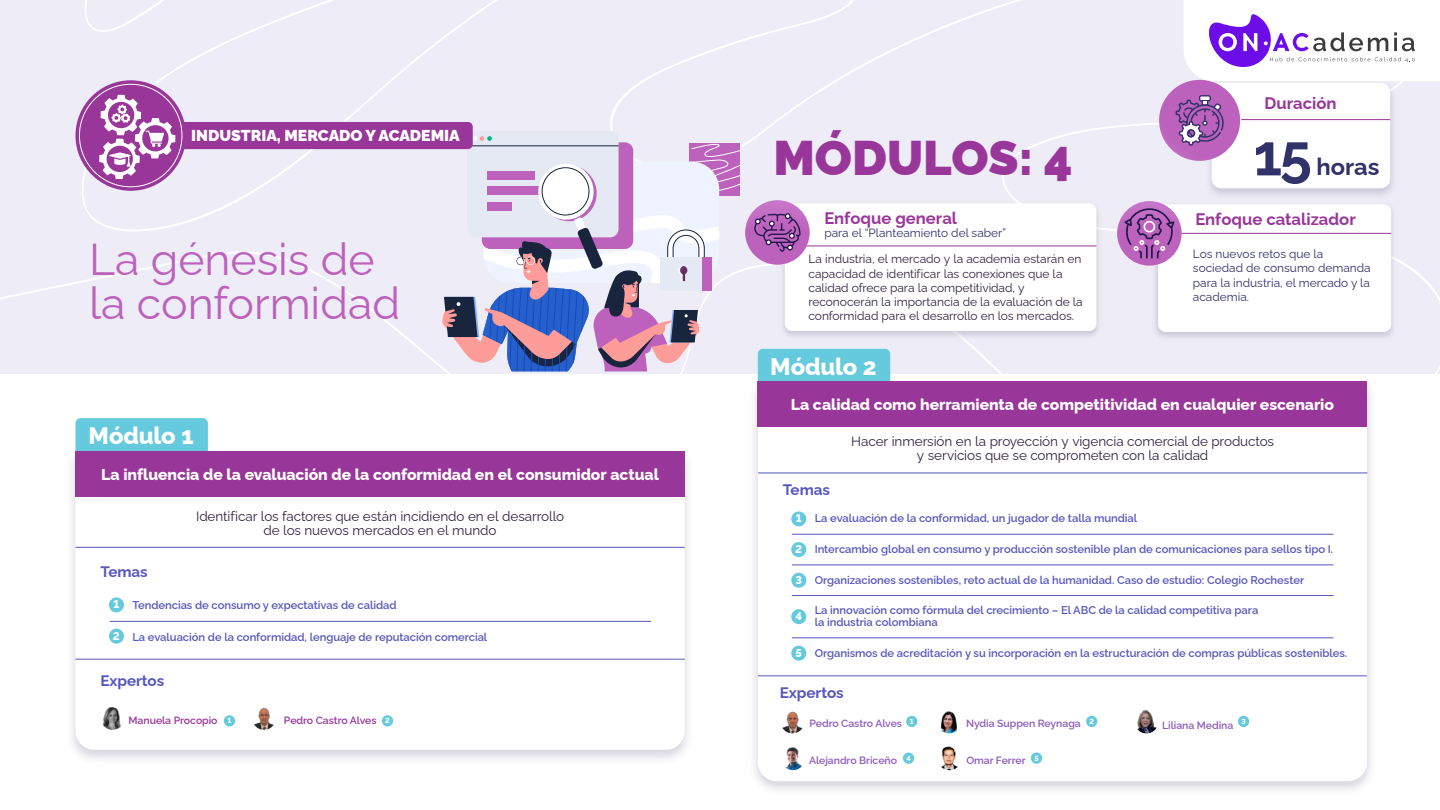
<style>
.page{position:relative;width:1440px;height:810px;background:#fff}
.page>*{position:absolute;margin:0;border:0;box-sizing:border-box;transform-origin:0 0}
.t1{font:700 57.9px "Raleway";color:#32326b}
.t2{font:900 48.75px "Raleway";color:#993699}
.t3{font:44.55px/44.5px "Raleway";color:#bc61bc}
.t4{font:800 23.85px "Raleway";letter-spacing:-.01em;color:#fff}
.t5{font:700 23.7px "Raleway";color:#32326b}
.t6{font:700 16.65px "Raleway";color:#993699}
.t7{font:900 15.83px "Raleway";color:#fff}
.t8{font:800 15.75px "Raleway";letter-spacing:-.005em;color:#fff}
.t9{font:700 15.23px "Raleway";letter-spacing:-.005em;color:#5757bc}
.t10{font:13.5px/14.2px "Raleway";letter-spacing:-.005em;color:#312344;text-align:center}
.t11{font:12px/14.2px "Raleway";letter-spacing:-.005em;color:#312344}
.t12{font:11.93px/14.3px "Raleway";color:#32326b}
.t13{font:600 11.25px/11.7px "Raleway";letter-spacing:-.005em;color:#5757bc}
.t14{font:800 11.25px "Raleway";color:#fff}
.t15{font:600 10.5px "Raleway";letter-spacing:-.005em;color:#8d5aba}
.t16{font:600 10.5px "Raleway";letter-spacing:-.005em;color:#993699}
.t17{font:800 7.5px "Raleway";color:#fff}
.s1{font-weight:800;font-size:7.5px;color:#fff}
.s2{font-weight:800;color:#fff}
</style>
<div class="page">
<div style="left:0;top:0;width:1440px;height:373px;background:#eeedf7"></div>
<div style="left:690px;top:143px;width:50px;height:52px;background:#bc61bc"></div>
<svg style="left:669px;top:144px;width:96px;height:47px"></svg>
<div style="left:483px;top:162px;width:236px;height:121px;background:#eef3ff;border-radius:27px"></div>
<div style="left:482px;top:142px;width:151px;height:107px;background:#bc61bc;border-radius:8px"></div>
<div style="left:467px;top:131px;width:152px;height:106px;background:#e5e9f3;border-radius:8px"></div>
<div style="left:487px;top:186px;width:71px;height:9px;background:#bc61bc"></div>
<div style="left:487px;top:171px;width:48px;height:8px;background:#bc61bc"></div>
<div style="left:487px;top:202px;width:25px;height:8px;background:#bc61bc"></div>
<hr style="left:467px;top:145px;width:152px;height:1px;background:#19243d">
<svg style="left:541px;top:165px;width:56px;height:56px"></svg>
<div style="left:538px;top:164px;width:56px;height:56px;background:#fff;border-radius:50%"></div>
<div style="left:542px;top:167px;width:47px;height:48px;border:1px solid #19243d;border-radius:50%"></div>
<svg style="left:442px;top:204px;width:280px;height:169px"></svg>
<svg style="left:75px;top:80px;width:111px;height:111px;background:#a34ba3"></svg>
<svg style="left:99px;top:95px;width:393px;height:84px;background:#cfa9d4"></svg>
<img style="left:1150px;top:199px;width:250px;height:145px">
<div style="left:1158px;top:204px;width:233px;height:128px;background:#fff;border-radius:8px"></div>
<svg style="left:1117px;top:201px;width:65px;height:65px"></svg>
<svg style="left:1124px;top:207px;width:50px;height:51px;background:#a862af"></svg>
<hr style="left:1182px;top:233px;width:209px;height:1px;background:#993699">
<img style="left:776px;top:198px;width:329px;height:145px">
<div style="left:785px;top:203px;width:311px;height:128px;background:#fff;border-radius:8px"></div>
<hr style="left:801px;top:246px;width:295px;height:1px;background:#993699">
<svg style="left:745px;top:200px;width:65px;height:65px"></svg>
<svg style="left:753px;top:213px;width:48px;height:39px;background:#9b56a5"></svg>
<div style="left:75px;top:418px;width:133px;height:27px;background:#65cadd"></div>
<img style="left:71px;top:445px;width:617px;height:315px">
<svg style="left:75px;top:496px;width:610px;height:254px"></svg>
<div style="left:75px;top:451px;width:610px;height:45px;background:#993699"></div>
<div style="left:224px;top:715px;width:11px;height:12px;background:#65cadd;border-radius:50%"></div>
<div style="left:382px;top:715px;width:11px;height:12px;background:#65cadd;border-radius:50%"></div>
<img style="left:101px;top:706px;width:24px;height:24px;border-radius:12px">
<img style="left:252px;top:706px;width:24px;height:24px;border-radius:12px">
<hr style="left:110px;top:621px;width:541px;height:1px;background:#5757bc">
<div style="left:109px;top:597px;width:15px;height:15px;background:#65cadd;border-radius:50%"></div>
<div style="left:109px;top:629px;width:15px;height:15px;background:#65cadd;border-radius:50%"></div>
<hr style="left:75px;top:659px;width:610px;height:1px;background:#5757bc">
<hr style="left:75px;top:547px;width:610px;height:1px;background:#5757bc">
<div style="left:758px;top:349px;width:132px;height:27px;background:#65cadd"></div>
<img style="left:754px;top:376px;width:617px;height:414px">
<svg style="left:758px;top:427px;width:609px;height:354px"></svg>
<div style="left:758px;top:381px;width:609px;height:46px;background:#993699"></div>
<img style="left:781px;top:746px;width:24px;height:24px;border-radius:12px">
<img style="left:1134px;top:709px;width:24px;height:24px;border-radius:12px">
<img style="left:937px;top:746px;width:24px;height:24px;border-radius:12px">
<img style="left:937px;top:709px;width:24px;height:24px;border-radius:12px">
<svg style="left:780px;top:709px;width:24px;height:24px"></svg>
<img style="left:781px;top:709px;width:23px;height:24px;border-radius:12px">
<div style="left:906px;top:716px;width:11px;height:11px;background:#65cadd;border-radius:50%"></div>
<div style="left:1031px;top:753px;width:11px;height:11px;background:#65cadd;border-radius:50%"></div>
<div style="left:1086px;top:716px;width:11px;height:11px;background:#65cadd;border-radius:50%"></div>
<div style="left:1238px;top:716px;width:11px;height:11px;background:#65cadd;border-radius:50%"></div>
<div style="left:903px;top:753px;width:11px;height:11px;background:#65cadd;border-radius:50%"></div>
<hr style="left:792px;top:534px;width:541px;height:1px;background:#5757bc">
<hr style="left:792px;top:565px;width:541px;height:1px;background:#5757bc">
<hr style="left:792px;top:595px;width:541px;height:1px;background:#5757bc">
<hr style="left:792px;top:638px;width:541px;height:1px;background:#5757bc">
<div style="left:791px;top:511px;width:15px;height:15px;background:#65cadd;border-radius:50%"></div>
<div style="left:791px;top:542px;width:15px;height:15px;background:#65cadd;border-radius:50%"></div>
<div style="left:791px;top:573px;width:15px;height:15px;background:#65cadd;border-radius:50%"></div>
<div style="left:791px;top:609px;width:15px;height:15px;background:#65cadd;border-radius:50%"></div>
<div style="left:791px;top:646px;width:15px;height:15px;background:#65cadd;border-radius:50%"></div>
<hr style="left:758px;top:676px;width:609px;height:1px;background:#5757bc">
<hr style="left:758px;top:473px;width:609px;height:1px;background:#5757bc">
<img style="left:1201px;top:81px;width:200px;height:123px">
<div style="left:1212px;top:83px;width:178px;height:105px;background:#fff;border-radius:10px"></div>
<div style="left:1159px;top:80px;width:81px;height:81px;background:#bc61bc;border-radius:41px"></div>
<svg style="left:1176px;top:95px;width:48px;height:51px"></svg>
<hr style="left:1241px;top:119px;width:149px;height:1px;background:#993699">
<svg style="left:1184px;top:0;width:256px;height:81px"></svg>
<h3 class="t7" style="left:191px;top:122px;width:270px">INDUSTRIA, MERCADO Y ACADEMIA</h3>
<h3 class="t3" style="left:89px;top:232px;width:312px">La génesis de la conformidad</h3>
<h3 class="t4" style="left:89px;top:417px;width:107px">Módulo 1</h3>
<h3 class="t8" style="left:101px;top:461px;width:559px">La influencia de la evaluación de la conformidad en el consumidor actual</h3>
<h3 class="t9" style="left:101px;top:559px;width:49px">Temas</h3>
<p class="t10" style="left:196px;top:507px;width:370px">Identificar los factores que están incidiendo en el desarrollo de los nuevos mercados en el mundo</p>
<p class="t14" style="left:114px;top:596px;width:7px">1</p>
<p class="t14" style="left:113px;top:627px;width:8px">2</p>
<p class="t13" style="left:132px;top:598px;width:266px">Tendencias de consumo y expectativas de calidad</p>
<p class="t13" style="left:132px;top:630px;width:357px">La evaluación de la conformidad, lenguaje de reputación comercial</p>
<h3 class="t9" style="left:101px;top:669px;width:65px">Expertos</h3>
<p class="t16" style="left:129px;top:712px;width:104px">Manuela Procopio <span class="s1">1</span></p>
<p class="t16" style="left:284px;top:712px;width:107px">Pedro Castro Alves <span class="s1">2</span></p>
<h2 class="t2" style="left:773px;top:119px;width:301px">MÓDULOS: 4</h2>
<h3 class="t6" style="left:824px;top:205px;width:134px">Enfoque general</h3>
<p class="t12" style="left:824px;top:225px;width:183px">para el “Planteamiento del saber”</p>
<p class="t11" style="left:808px;top:251px;width:276px">La industria, el mercado y la academia estarán en capacidad de identificar las conexiones que la calidad ofrece para la competitividad, y reconocerán la importancia de la evaluación de la conformidad para el desarrollo en los mercados.</p>
<h3 class="t6" style="left:1265px;top:90px;width:74px">Duración</h3>
<h1 class="t1" style="left:1253px;top:109px;width:60px">15</h1>
<h3 class="t5" style="left:1316px;top:147px;width:65px">horas</h3>
<h3 class="t6" style="left:1195px;top:206px;width:162px">Enfoque catalizador</h3>
<p class="t12" style="left:1193px;top:245px;width:179px">Los nuevos retos que la sociedad de consumo demanda para la industria, el mercado y la academia.</p>
<h3 class="t4" style="left:770px;top:347px;width:108px">Módulo 2</h3>
<h3 class="t8" style="left:791px;top:392px;width:545px">La calidad como herramienta de competitividad en cualquier escenario</h3>
<h3 class="t9" style="left:783px;top:478px;width:49px">Temas</h3>
<p class="t10" style="left:851px;top:433px;width:424px">Hacer inmersión en la proyección y vigencia comercial de productos y servicios que se comprometen con la calidad</p>
<p class="t13" style="left:796px;top:511px;width:343px"><span class="s2">1</span> La evaluación de la conformidad, un jugador de talla mundial</p>
<p class="t13" style="left:795px;top:542px;width:540px"><span class="s2">2</span> Intercambio global en consumo y producción sostenible plan de comunicaciones para sellos tipo I.</p>
<p class="t13" style="left:795px;top:573px;width:510px"><span class="s2">3</span> Organizaciones sostenibles, reto actual de la humanidad. Caso de estudio: Colegio Rochester</p>
<p class="t13" style="left:815px;top:603px;width:445px">La innovación como fórmula del crecimiento – El ABC de la calidad competitiva para la industria colombiana</p>
<p class="t14" style="left:795px;top:607px;width:8px">4</p>
<p class="t13" style="left:796px;top:646px;width:553px"><span class="s2">5</span> Organismos de acreditación y su incorporación en la estructuración de compras públicas sostenibles.</p>
<h3 class="t9" style="left:780px;top:680px;width:65px">Expertos</h3>
<p class="t17" style="left:910px;top:715px;width:5px">1</p>
<p class="t15" style="left:809px;top:715px;width:94px">Pedro Castro Alves</p>
<p class="t15" style="left:966px;top:715px;width:116px">Nydia Suppen Reynaga</p>
<p class="t17" style="left:1089px;top:715px;width:6px">2</p>
<p class="t17" style="left:1241px;top:715px;width:6px">3</p>
<p class="t15" style="left:1162px;top:717px;width:73px">Liliana Medina</p>
<p class="t15" style="left:809px;top:752px;width:90px">Alejandro Briceño</p>
<p class="t17" style="left:906px;top:752px;width:6px">4</p>
<p class="t15" style="left:966px;top:752px;width:61px">Omar Ferrer</p>
<p class="t17" style="left:1034px;top:752px;width:6px">5</p>
</div>
